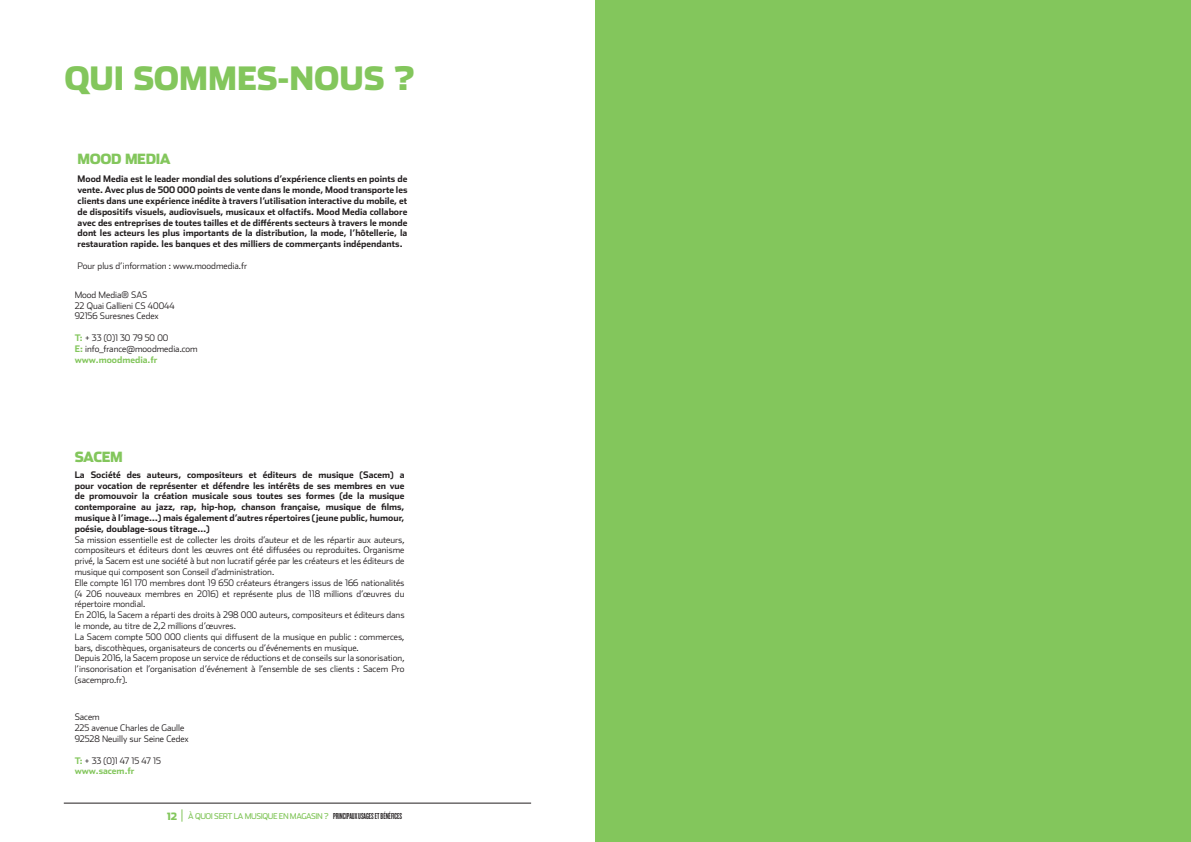
<style>
.page{position:relative;width:1191px;height:842px;background:#fff}
.page>*{position:absolute;margin:0;border:0;box-sizing:border-box;transform-origin:0 0}
.t1{font:900 32px "Stainless";color:#83c65c}
.t2{font:900 14px "Stainless";letter-spacing:-.025em;color:#83c65c}
.t3{font:300 9px/10.8px "Stainless";color:#231f20}
.t4{font:700 9px/10.8px "Stainless";color:#231f20;text-align:justify}
.t5{font:8px "Stainless";letter-spacing:-.05em;color:#83c65c}
.s1{font-weight:700;color:#83c65c}
.s2{font-weight:900;font-size:10px}
.s3{font-family:"Knockout HTF47 Bantamweight";font-size:9px;color:#231f20}
</style>
<div class="page">
<div style="left:595px;top:0;width:596px;height:842px;background:#83c65c"></div>
<hr style="left:64px;top:803px;width:467px;height:1px;background:#231f20">
<svg style="left:181px;top:809px;width:1px;height:13px"></svg>
<h1 class="t1" style="left:64px;top:58px;width:352px">QUI SOMMES-NOUS ?</h1>
<h2 class="t2" style="left:78px;top:150px;width:95px">MOOD MEDIA</h2>
<p class="t4" style="left:78px;top:174px;width:331px">Mood Media est le leader mondial des solutions d’expérience clients en points de vente. Avec plus de 500 000 points de vente dans le monde, Mood transporte les clients dans une expérience inédite à travers l’utilisation interactive du mobile, et de dispositifs visuels, audiovisuels, musicaux et olfactifs. Mood Media collabore avec des entreprises de toutes tailles et de différents secteurs à travers le monde dont les acteurs les plus importants de la distribution, la mode, l’hôtellerie, la restauration rapide. les banques et des milliers de commerçants indépendants.</p>
<p class="t3" style="left:78px;top:260px;width:171px">Pour plus d’information : www.moodmedia.fr</p>
<p class="t3" style="left:75px;top:289px;width:101px">Mood Media® SAS<br>22 Quai Gallieni CS 40044<br>92156 Suresnes Cedex</p>
<p class="t3" style="left:75px;top:332px;width:125px"><span class="s1">T:</span> + 33 (0)1 30 79 50 00<br><span class="s1">E:</span> info_france@moodmedia.com <span class="s1">www.moodmedia.fr</span></p>
<h2 class="t2" style="left:75px;top:448px;width:50px">SACEM</h2>
<p class="t4" style="left:75px;top:469px;width:331px">La Société des auteurs, compositeurs et éditeurs de musique (Sacem) a pour vocation de représenter et défendre les intérêts de ses membres en vue de promouvoir la création musicale sous toutes ses formes (de la musique contemporaine au jazz, rap, hip-hop, chanson française, musique de films, musique à l’image…) mais également d’autres répertoires (jeune public, humour, poésie, doublage-sous titrage…)</p>
<p class="t3" style="left:75px;top:534px;width:331px">Sa mission essentielle est de collecter les droits d’auteur et de les répartir aux auteurs, compositeurs et éditeurs dont les œuvres ont été diffusées ou reproduites. Organisme privé, la Sacem est une société à but non lucratif gérée par les créateurs et les éditeurs de musique qui composent son Conseil d’administration.<br>Elle compte 161 170 membres dont 19 650 créateurs étrangers issus de 166 nationalités (4 206 nouveaux membres en 2016) et représente plus de 118 millions d’œuvres du répertoire mondial.<br>En 2016, la Sacem a réparti des droits à 298 000 auteurs, compositeurs et éditeurs dans le monde, au titre de 2,2 millions d’œuvres.<br>La Sacem compte 500 000 clients qui diffusent de la musique en public : commerces, bars, discothèques, organisateurs de concerts ou d’événements en musique.<br>Depuis 2016, la Sacem propose un service de réductions et de conseils sur la sonorisation, l’insonorisation et l’organisation d’événement à l’ensemble de ses clients : Sacem Pro (sacempro.fr).</p>
<p class="t3" style="left:75px;top:712px;width:116px">Sacem<br>225 avenue Charles de Gaulle<br>92528 Neuilly sur Seine Cedex</p>
<p class="t3" style="left:75px;top:755px;width:88px"><span class="s1">T:</span> + 33 (0)1 47 15 47 15 <span class="s1">www.sacem.fr</span></p>
<p class="t5" style="left:167px;top:811px;width:237px"><span class="s2">12</span> À QUOI SERT LA MUSIQUE EN MAGASIN ? <span class="s3">PRINCIPAUX USAGES ET BÉNÉFICES</span></p>
</div>
